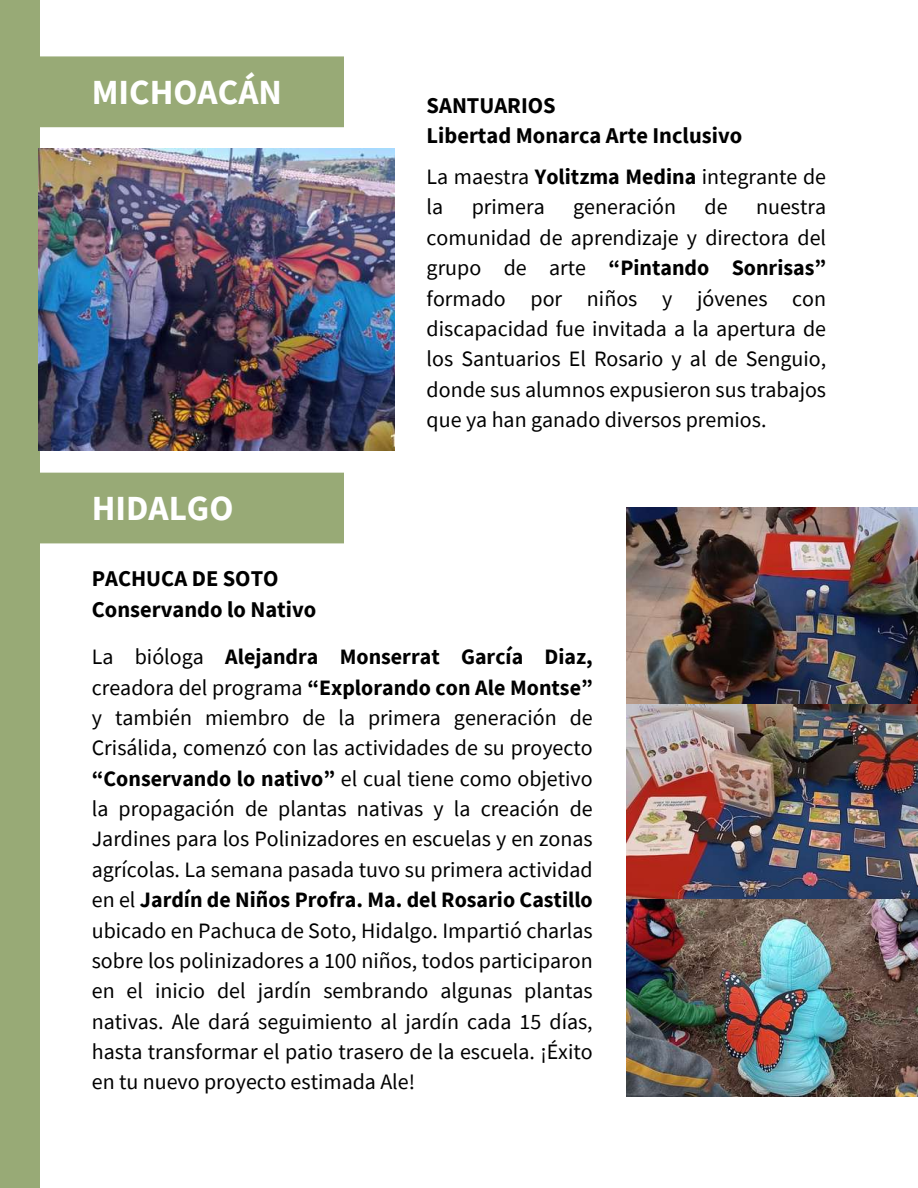
<style>
.page{position:relative;width:918px;height:1188px;background:#fff}
.page>*{position:absolute;margin:0;border:0;box-sizing:border-box;transform-origin:0 0}
.t1{font:700 35.25px "Source Sans Pro";color:#fff}
.t2{font:700 22.5px/30.3px "Source Sans Pro";color:#000}
.t3{font:21.9px/30.3px "Source Sans Pro";color:#000;text-align:justify}
.s1{font-weight:700}
</style>
<div class="page">
<div style="left:0;top:0;width:39px;height:1188px;background:#98aa76"></div>
<div style="left:39px;top:56px;width:304px;height:71px;background:#98aa76"></div>
<div style="left:39px;top:473px;width:304px;height:70px;background:#98aa76"></div>
<img style="left:39px;top:149px;width:355px;height:301px">
<img style="left:627px;top:508px;width:291px;height:588px">
<h1 class="t1" style="left:92px;top:69px;width:192px">MICHOACÁN</h1>
<h1 class="t1" style="left:92px;top:485px;width:143px">HIDALGO</h1>
<p class="t2" style="left:92px;top:563px;width:226px">PACHUCA DE SOTO<br>Conservando lo Nativo</p>
<p class="t2" style="left:427px;top:90px;width:317px">SANTUARIOS<br>Libertad Monarca Arte Inclusivo</p>
<p class="t3" style="left:427px;top:161px;width:401px">La maestra <span class="s1">Yolitzma Medina</span> integrante de la</p>
<p class="t3" style="left:472px;top:192px;width:74px">primera</p>
<p class="t3" style="left:573px;top:192px;width:104px">generación</p>
<p class="t3" style="left:705px;top:192px;width:25px">de</p>
<p class="t3" style="left:427px;top:192px;width:401px;text-indent:329px">nuestra comunidad de aprendizaje y directora del grupo de arte <span class="s1">“Pintando Sonrisas” </span>formado por niños y jóvenes con discapacidad fue invitada a la apertura de los Santuarios El Rosario y al de Senguio, donde sus alumnos expusieron sus trabajos que ya han ganado diversos premios.</p>
<p class="t3" style="left:92px;top:641px;width:503px">La bióloga <span class="s1">Alejandra Monserrat García Diaz, </span>creadora del programa <span class="s1">“Explorando con Ale Montse” </span>y también miembro de la primera generación de Crisálida, comenzó con las actividades de su proyecto <span class="s1">“Conservando lo nativo”</span> el cual tiene como objetivo la propagación de plantas nativas y la creación de Jardines para los Polinizadores en escuelas y en zonas agrícolas. La semana pasada tuvo su primera actividad en el <span class="s1">Jardín de Niños Profra. Ma. del Rosario Castillo </span>ubicado en Pachuca de Soto, Hidalgo. Impartió charlas sobre los polinizadores a 100 niños, todos participaron en el inicio del jardín sembrando algunas plantas nativas. Ale dará seguimiento al jardín cada 15 días, hasta transformar el patio trasero de la escuela. ¡Éxito en tu nuevo proyecto estimada Ale!</p>
</div>
